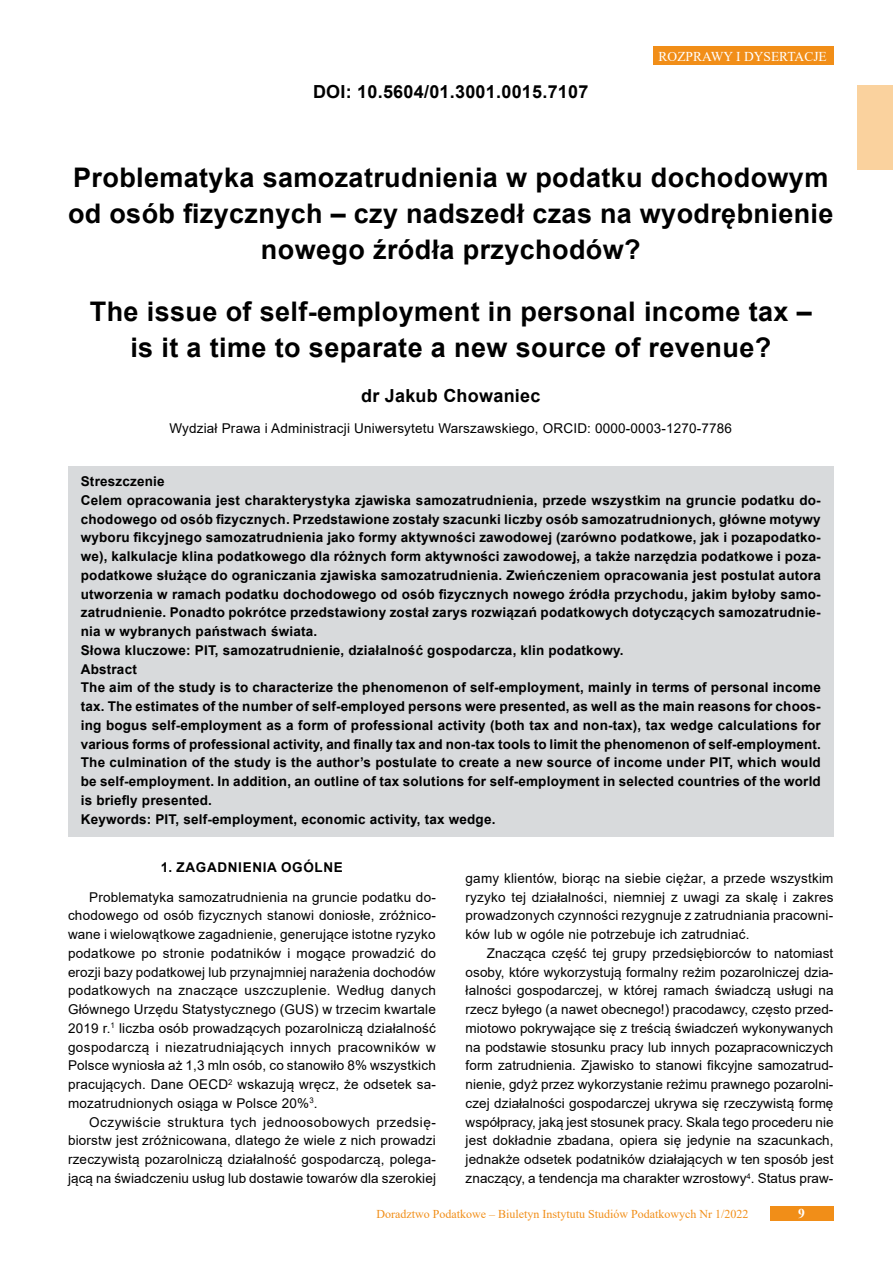
<style>
.page{position:relative;width:893px;height:1263px;background:#fff}
.page>*{position:absolute;margin:0;border:0;box-sizing:border-box;transform-origin:0 0}
.tytul{font:700 27px/36px "Arial";letter-spacing:.015em;color:#000;text-align:center}
.doi{font:700 18px "Arial";letter-spacing:.015em;color:#000}
.autor1{font:700 18px "Arial";letter-spacing:.015em;color:#000}
.tekst{font:13.5px/18.8px "Arial";letter-spacing:.01em;color:#000;text-align:justify}
.lead{font:700 13.5px/18.8px "Arial";letter-spacing:.015em;color:#000;text-align:justify}
.inf_o_autorze{font:13.5px "Arial";letter-spacing:.015em;color:#000}
.t1{font:13.5px "Times New Roman";color:#fff}
.Srodtytul{font:700 13.5px "Arial";letter-spacing:.05em;color:#000}
.t2{font:700 13.5px "Times New Roman";color:#fff}
.t3{font:12px "Times New Roman";color:#f18e18}
</style>
<div class="page">
<div style="left:770px;top:1205px;width:63px;height:15px;background:#f18e18"></div>
<div style="left:653px;top:46px;width:180px;height:19px;background:#f18e18"></div>
<div style="left:857px;top:85px;width:36px;height:85px;background:#fad29e"></div>
<div style="left:68px;top:466px;width:765px;height:34px;background:#d8dadc"></div>
<div style="left:68px;top:484px;width:765px;height:166px;background:#d8dadc"></div>
<div style="left:68px;top:634px;width:765px;height:34px;background:#d8dadc"></div>
<div style="left:68px;top:653px;width:765px;height:34px;background:#d8dadc"></div>
<div style="left:68px;top:672px;width:765px;height:146px;background:#d8dadc"></div>
<div style="left:68px;top:803px;width:765px;height:34px;background:#d8dadc"></div>
<p class="doi" style="left:313px;top:79px;width:277px">DOI: 10.5604/01.3001.0015.7107</p>
<p class="t1" style="left:659px;top:47px;width:170px">ROZPRAWY I DYSERTACJE</p>
<p class="tytul" style="left:68px;top:160px;width:767px">Problematyka samozatrudnienia w podatku dochodowym od osób fizycznych – czy nadszedł czas na wyodrębnienie nowego źródła przychodów?</p>
<p class="tytul" style="left:90px;top:294px;width:723px">The issue of self-employment in personal income tax – is it a time to separate a new source of revenue?</p>
<p class="autor1" style="left:361px;top:383px;width:181px">dr Jakub Chowaniec</p>
<p class="inf_o_autorze" style="left:169px;top:419px;width:564px">Wydział Prawa i Administracji Uniwersytetu Warszawskiego, ORCID: 0000-0003-1270-7786</p>
<p class="lead" style="left:81px;top:472px;width:85px">Streszczenie</p>
<p class="lead" style="left:81px;top:491px;width:741px">Celem opracowania jest charakterystyka zjawiska samozatrudnienia, przede wszystkim na gruncie podatku do&shy;chodowego od osób fizycznych. Przedstawione zostały szacunki liczby osób samozatrudnionych, główne motywy wyboru fikcyjnego samozatrudnienia jako formy aktywności zawodowej (zarówno podatkowe, jak i pozapodatko&shy;we), kalkulacje klina podatkowego dla różnych form aktywności zawodowej, a także narzędzia podatkowe i poza&shy;podatkowe służące do ograniczania zjawiska samozatrudnienia. Zwieńczeniem opracowania jest postulat autora utworzenia w ramach podatku dochodowego od osób fizycznych nowego źródła przychodu, jakim byłoby samo&shy;zatrudnienie. Ponadto pokrótce przedstawiony został zarys rozwiązań podatkowych dotyczących samozatrudnie&shy;nia w wybranych państwach świata.</p>
<p class="lead" style="left:81px;top:641px;width:544px">Słowa kluczowe: PIT, samozatrudnienie, działalność gospodarcza, klin podatkowy.</p>
<p class="lead" style="left:81px;top:660px;width:58px">Abstract</p>
<p class="lead" style="left:81px;top:678px;width:742px">The aim of the study is to characterize the phenomenon of self-employment, mainly in terms of personal income tax. The estimates of the number of self-employed persons were presented, as well as the main reasons for choos&shy;ing bogus self-employment as a form of professional activity (both tax and non-tax), tax wedge calculations for various forms of professional activity, and finally tax and non-tax tools to limit the phenomenon of self-employment.<br>The culmination of the study is the author’s postulate to create a new source of income under PIT, which would be self-employment. In addition, an outline of tax solutions for self-employment in selected countries of the world is briefly presented.</p>
<p class="lead" style="left:81px;top:810px;width:416px">Keywords: PIT, self-employment, economic activity, tax wedge.</p>
<p class="Srodtytul" style="left:161px;top:858px;width:184px">1. ZAGADNIENIA OGÓLNE</p>
<p class="tekst" style="left:68px;top:887px;width:369px;text-indent:21px">Problematyka samozatrudnienia na gruncie podatku do&shy;chodowego od osób fizycznych stanowi doniosłe, zróżnico&shy;wane i wielowątkowe zagadnienie, generujące istotne ryzyko podatkowe po stronie podatników i mogące prowadzić do erozji bazy podatkowej lub przynajmniej narażenia dochodów podatkowych na znaczące uszczuplenie. Według danych Głównego Urzędu Statystycznego (GUS) w trzecim kwartale 2019 r.<sup>1</sup> liczba osób prowadzących pozarolniczą działalność gospodarczą i niezatrudniających innych pracowników w Polsce wyniosła aż 1,3 mln osób, co stanowiło 8% wszystkich pracujących. Dane OECD<sup>2</sup> wskazują wręcz, że odsetek sa&shy;mozatrudnionych osiąga w Polsce 20%<sup>3</sup>.</p>
<p class="tekst" style="left:68px;top:1112px;width:369px;text-indent:21px">Oczywiście struktura tych jednoosobowych przedsię&shy;biorstw jest zróżnicowana, dlatego że wiele z nich prowadzi rzeczywistą pozarolniczą działalność gospodarczą, polega&shy;jącą na świadczeniu usług lub dostawie towarów dla szerokiej</p>
<p class="tekst" style="left:466px;top:869px;width:369px">gamy klientów, biorąc na siebie ciężar, a przede wszystkim ryzyko tej działalności, niemniej z uwagi za skalę i zakres prowadzonych czynności rezygnuje z zatrudniania pracowni&shy;ków lub w ogóle nie potrzebuje ich zatrudniać.</p>
<p class="tekst" style="left:466px;top:944px;width:369px;text-indent:21px">Znacząca część tej grupy przedsiębiorców to natomiast osoby, które wykorzystują formalny reżim pozarolniczej dzia&shy;łalności gospodarczej, w której ramach świadczą usługi na rzecz byłego (a nawet obecnego!) pracodawcy, często przed&shy;miotowo pokrywające się z treścią świadczeń wykonywanych na podstawie stosunku pracy lub innych pozapracowniczych form zatrudnienia. Zjawisko to stanowi fikcyjne samozatrud&shy;nienie, gdyż przez wykorzystanie reżimu prawnego pozarolni&shy;czej działalności gospodarczej ukrywa się rzeczywistą formę współpracy, jaką jest stosunek pracy. Skala tego procederu nie jest dokładnie zbadana, opiera się jedynie na szacunkach, jednakże odsetek podatników działających w ten sposób jest znaczący, a tendencja ma charakter wzrostowy<sup>4</sup>. Status praw-</p>
<p class="t3" style="left:376px;top:1205px;width:373px">Doradztwo Podatkowe – Biuletyn Instytutu Studiów Podatkowych Nr 1/2022</p>
<p class="t2" style="left:798px;top:1204px;width:8px">9</p>
</div>
